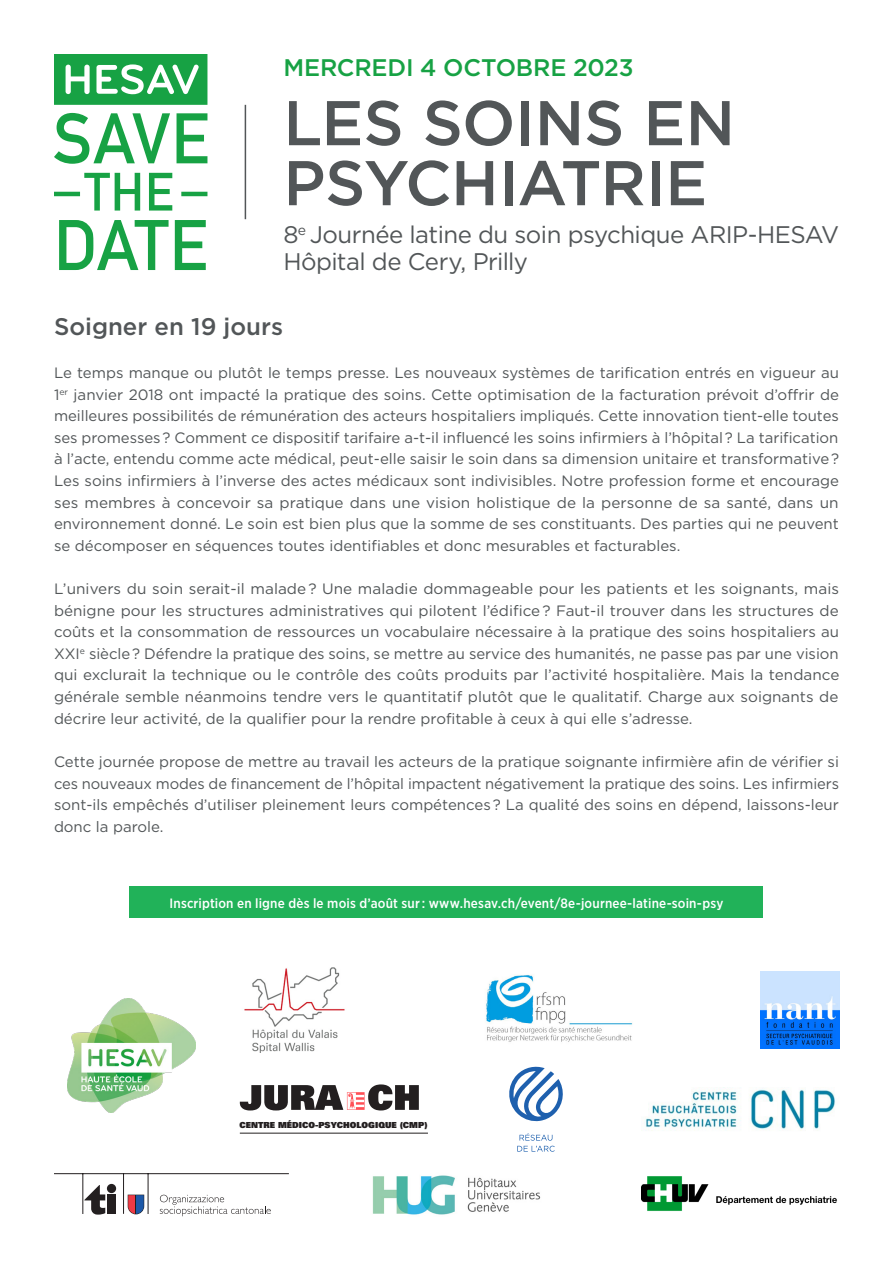
<style>
.page{position:relative;width:893px;height:1263px;background:#fff}
.page>*{position:absolute;margin:0;border:0;box-sizing:border-box;transform-origin:0 0}
.t1{font:500 63px/60px "Gotham";letter-spacing:-.01em;color:#525658}
.t2{font:24px "Gotham";letter-spacing:-.02em;color:#525658}
.t3{font:500 24px "Gotham";letter-spacing:-.005em;color:#17a244}
.t4{font:500 24px "Gotham";color:#525658}
.t5{font:15px/21.6px "Gotham";color:#525658;text-align:justify}
.Texte_courant{font:500 13.5px "Gotham Narrow";letter-spacing:.015em;color:#fff}
.t6{font:900 8.4px "Univers LT";color:#231f20}
</style>
<div class="page">
<img style="left:760px;top:972px;width:80px;height:76px">
<svg style="left:74px;top:1174px;width:84px;height:4px"></svg>
<hr style="left:54px;top:1173px;width:235px;height:1px;background:#231f20">
<hr style="left:83px;top:1174px;width:1px;height:40px;background:#231f20">
<hr style="left:123px;top:1173px;width:1px;height:41px;background:#231f20">
<hr style="left:148px;top:1174px;width:1px;height:40px;background:#231f20">
<div style="left:107px;top:1194px;width:9px;height:20px;background:#231f20"></div>
<div style="left:107px;top:1184px;width:9px;height:9px;background:#231f20;border-radius:50%"></div>
<svg style="left:84px;top:1185px;width:21px;height:29px"></svg>
<svg style="left:128px;top:1194px;width:16px;height:20px"></svg>
<svg style="left:160px;top:1195px;width:111px;height:21px"></svg>
<svg style="left:54px;top:113px;width:116px;height:51px"></svg>
<svg style="left:177px;top:113px;width:30px;height:50px"></svg>
<svg style="left:59px;top:220px;width:110px;height:50px"></svg>
<svg style="left:175px;top:220px;width:31px;height:50px"></svg>
<svg style="left:84px;top:173px;width:56px;height:38px"></svg>
<svg style="left:149px;top:173px;width:23px;height:38px"></svg>
<hr style="left:54px;top:192px;width:26px;height:4px;background:#17a244">
<hr style="left:181px;top:192px;width:26px;height:4px;background:#17a244">
<hr style="left:245px;top:105px;width:1px;height:114px;background:#525658">
<img style="left:372px;top:1175px;width:169px;height:40px">
<img style="left:244px;top:968px;width:101px;height:84px">
<img style="left:641px;top:1176px;width:196px;height:35px">
<img style="left:645px;top:1087px;width:191px;height:44px">
<img style="left:486px;top:975px;width:147px;height:67px">
<img style="left:68px;top:999px;width:127px;height:113px">
<svg style="left:54px;top:54px;width:153px;height:51px"></svg>
<svg style="left:240px;top:1084px;width:179px;height:26px"></svg>
<hr style="left:240px;top:1133px;width:188px;height:1px;background:#231f20">
<div style="left:130px;top:887px;width:633px;height:31px;background:#21b259"></div>
<svg style="left:517px;top:1133px;width:38px;height:19px"></svg>
<svg style="left:509px;top:1066px;width:54px;height:56px"></svg>
<p class="t3" style="left:283px;top:51px;width:352px">MERCREDI 4 OCTOBRE 2023</p>
<p class="t1" style="left:283px;top:92px;width:453px">LES SOINS EN<br>PSYCHIATRIE</p>
<p class="t2" style="left:283px;top:219px;width:557px">8<sup>e</sup> Journée latine du soin psychique ARIP-HESAV</p>
<p class="t2" style="left:283px;top:246px;width:246px">Hôpital de Cery, Prilly</p>
<p class="t4" style="left:54px;top:311px;width:231px">Soigner en 19 jours</p>
<p class="t5" style="left:54px;top:362px;width:787px">Le temps manque ou plutôt le temps presse. Les nouveaux systèmes de tarification entrés en vigueur au 1<sup>er</sup> janvier 2018 ont impacté la pratique des soins. Cette optimisation de la facturation prévoit d’offrir de meilleures possibilités de rémunération des acteurs hospitaliers impliqués. Cette innovation tient-elle toutes ses promesses ? Comment ce dispositif tarifaire a-t-il influencé les soins infirmiers à l’hôpital ? La tarification à l’acte, entendu comme acte médical, peut-elle saisir le soin dans sa dimension unitaire et transformative ?<br>Les soins infirmiers à l’inverse des actes médicaux sont indivisibles. Notre profession forme et encourage ses membres à concevoir sa pratique dans une vision holistique de la personne de sa santé, dans un environnement donné. Le soin est bien plus que la somme de ses constituants. Des parties qui ne peuvent se décomposer en séquences toutes identifiables et donc mesurables et facturables.</p>
<p class="t5" style="left:54px;top:578px;width:787px">L’univers du soin serait-il malade ? Une maladie dommageable pour les patients et les soignants, mais bénigne pour les structures administratives qui pilotent l’édifice ? Faut-il trouver dans les structures de coûts et la consommation de ressources un vocabulaire nécessaire à la pratique des soins hospitaliers au XXI<sup>e</sup> siècle ? Défendre la pratique des soins, se mettre au service des humanités, ne passe pas par une vision qui exclurait la technique ou le contrôle des coûts produits par l’activité hospitalière. Mais la tendance générale semble néanmoins tendre vers le quantitatif plutôt que le qualitatif. Charge aux soignants de décrire leur activité, de la qualifier pour la rendre profitable à ceux à qui elle s’adresse.</p>
<p class="t5" style="left:54px;top:750px;width:786px">Cette journée propose de mettre au travail les acteurs de la pratique soignante infirmière afin de vérifier si ces nouveaux modes de financement de l’hôpital impactent négativement la pratique des soins. Les infirmiers sont-ils empêchés d’utiliser pleinement leurs compétences ? La qualité des soins en dépend, laissons-leur donc la parole.</p>
<p class="Texte_courant" style="left:170px;top:894px;width:555px">Inscription en ligne dès le mois d’août sur : www.hesav.ch/event/8e-journee-latine-soin-psy</p>
<p class="t6" style="left:240px;top:1120px;width:190px">CENTRE MÉDICO-PSYCHOLOGIQUE (CMP)</p>
</div>
